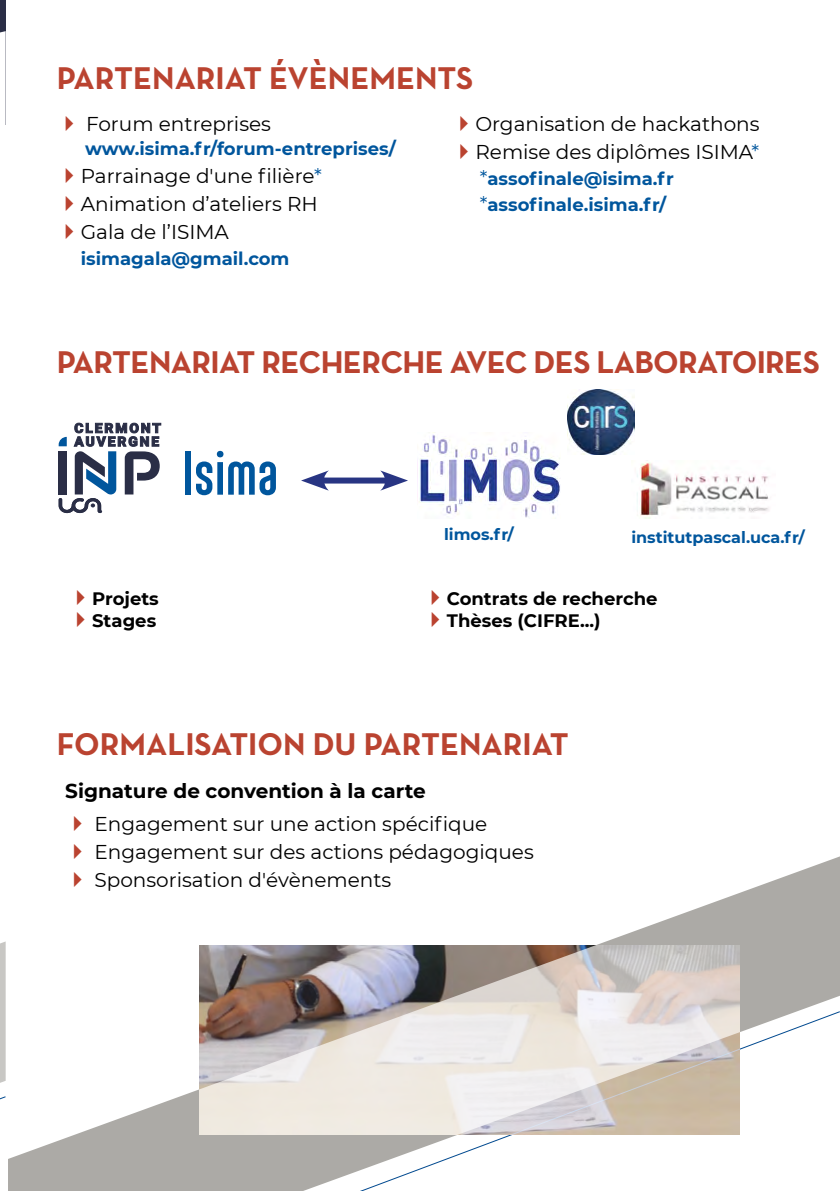
<style>
.page{position:relative;width:840px;height:1191px;background:#fff}
.page>*{position:absolute;margin:0;border:0;box-sizing:border-box;transform-origin:0 0}
.text_grenat{font:700 32px "Neutra Text";color:#ba4330}
.text_grenat-2{font:700 32px "Neutra Text";letter-spacing:-.02em;color:#ba4330}
.lien{font:20px "Montserrat";color:#000}
.txt_monts{font:20px "Montserrat";color:#000}
.t1{font:700 20px "Montserrat";color:#000}
.txt_monts-2{font:700 18px/26px "Montserrat";color:#00569d}
.t2{font:700 18px "Montserrat";color:#000}
.lien-2{font:700 18px "Montserrat";color:#00569d}
.t3{font:700 16px "Montserrat";color:#00569d}
.s1{color:#ba4330}
.s2{color:#00569d}
.s3{font-weight:400;font-size:20px}
</style>
<div class="page">
<div style="left:0;top:0;width:6px;height:125px;background:#2a2e46"></div>
<svg style="left:0;top:31px;width:6px;height:94px"></svg>
<svg style="left:8px;top:857px;width:831px;height:334px"></svg>
<svg style="left:0;top:941px;width:6px;height:159px"></svg>
<svg style="left:266px;top:1010px;width:573px;height:181px"></svg>
<div style="left:185px;top:452px;width:6px;height:42px;background:#00569d"></div>
<svg style="left:196px;top:451px;width:80px;height:44px"></svg>
<svg style="left:59px;top:423px;width:102px;height:90px"></svg>
<img style="left:417px;top:432px;width:143px;height:86px">
<img style="left:637px;top:462px;width:132px;height:56px">
<div style="left:317px;top:477px;width:74px;height:6px;background:#283583"></div>
<svg style="left:301px;top:470px;width:27px;height:20px"></svg>
<svg style="left:380px;top:470px;width:28px;height:20px"></svg>
<img style="left:567px;top:390px;width:66px;height:65px">
<img style="left:199px;top:945px;width:540px;height:189px">
<p class="text_grenat" style="left:57px;top:59px;width:418px">PARTENARIAT ÉVÈNEMENTS</p>
<p class="txt_monts" style="left:57px;top:110px;width:216px"><span class="s1">✔</span> Forum entreprises</p>
<p class="lien-2" style="left:85px;top:136px;width:312px">www.isima.fr/forum-entreprises/</p>
<p class="txt_monts" style="left:57px;top:162px;width:266px"><span class="s1">✔</span>Parrainage d'une filière<span class="s2">*</span></p>
<p class="txt_monts" style="left:57px;top:190px;width:262px"><span class="s1">✔</span>Animation d’ateliers RH</p>
<p class="txt_monts" style="left:57px;top:218px;width:173px"><span class="s1">✔</span>Gala de l’ISIMA</p>
<p class="txt_monts-2" style="left:81px;top:245px;width:210px">isimagala@gmail.com</p>
<p class="lien" style="left:451px;top:110px;width:309px"><span class="s1">✔</span>Organisation de hackathons</p>
<p class="txt_monts" style="left:451px;top:138px;width:309px"><span class="s1">✔</span>Remise des diplômes ISIMA<span class="s2">*</span></p>
<p class="txt_monts-2" style="left:479px;top:165px;width:195px"><span class="s3">*</span>assofinale@isima.fr <span class="s3">*</span>assofinale.isima.fr/</p>
<p class="text_grenat-2" style="left:57px;top:342px;width:764px">PARTENARIAT RECHERCHE AVEC DES LABORATOIRES</p>
<p class="t2" style="left:68px;top:585px;width:92px"><span class="s1">✔</span>Projets</p>
<p class="t2" style="left:68px;top:607px;width:90px"><span class="s1">✔</span>Stages</p>
<p class="t3" style="left:444px;top:523px;width:71px">limos.fr/</p>
<p class="t3" style="left:631px;top:526px;width:175px">institutpascal.uca.fr/</p>
<p class="t2" style="left:422px;top:585px;width:236px"><span class="s1">✔</span>Contrats de recherche</p>
<p class="t2" style="left:422px;top:607px;width:179px"><span class="s1">✔</span>Thèses (CIFRE...)</p>
<p class="text_grenat" style="left:57px;top:724px;width:513px">FORMALISATION DU PARTENARIAT</p>
<p class="t1" style="left:65px;top:776px;width:362px">Signature de convention à la carte</p>
<p class="lien" style="left:65px;top:810px;width:423px"><span class="s1">✔</span> Engagement sur une action spécifique</p>
<p class="lien" style="left:65px;top:838px;width:470px"><span class="s1">✔</span> Engagement sur des actions pédagogiques</p>
<p class="lien" style="left:65px;top:866px;width:327px"><span class="s1">✔</span> Sponsorisation d'évènements</p>
</div>
